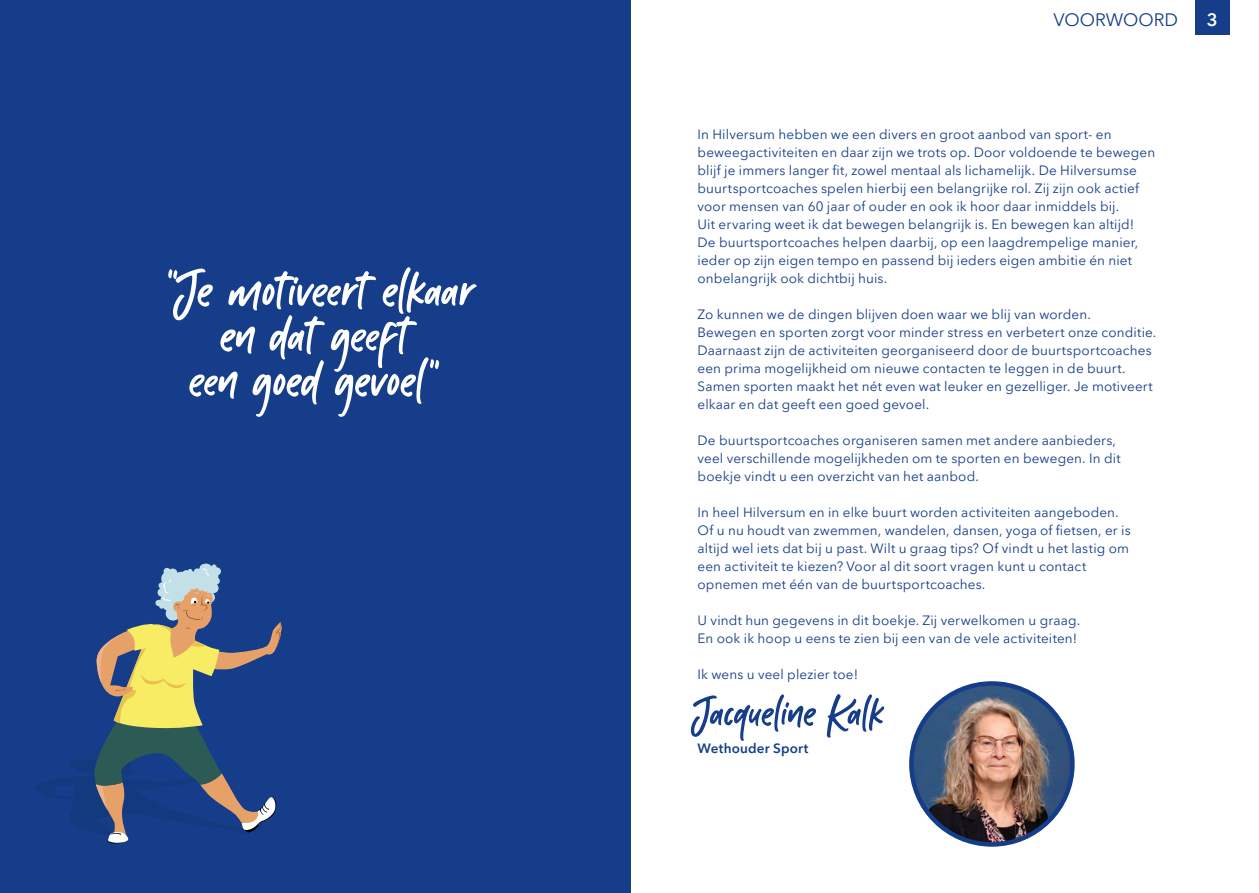
<style>
.page{position:relative;width:1259px;height:893px;background:#fff}
.page>*{position:absolute;margin:0;border:0;box-sizing:border-box;transform-origin:0 0}
.t1{font:75px "Kabut Hitam";color:#fff}
.t2{font:60px "Kabut Hitam";color:#153d89}
.t3{font:18px "Avenir Next LT Pro";color:#153d89}
.t4{font:600 18px "Avenir Next LT Pro";color:#fff}
.t5{font:13.5px/18px "Avenir Next LT Pro";letter-spacing:.01em;color:#153d89}
.t6{font:600 13.5px "Avenir Next LT Pro";letter-spacing:.015em;color:#153d89}
</style>
<div class="page">
<div style="left:0;top:0;width:630px;height:893px;background:#153d89"></div>
<svg style="left:94px;top:563px;width:188px;height:281px"></svg>
<img style="left:911px;top:683px;width:161px;height:161px;border-radius:80px">
<div style="left:909px;top:681px;width:165px;height:166px;border:5px solid #153d89;border-radius:50%"></div>
<div style="left:1195px;top:0;width:34px;height:34px;background:#153d89"></div>
<h1 class="t1" style="left:167px;top:254px;width:310px">“Je motiveert elkaar</h1>
<h1 class="t1" style="left:221px;top:299px;width:190px">en dat geeft</h1>
<h1 class="t1" style="left:190px;top:344px;width:252px">een goed gevoel”</h1>
<h3 class="t3" style="left:1053px;top:12px;width:126px">VOORWOORD</h3>
<h3 class="t4" style="left:1206px;top:12px;width:12px">3</h3>
<p class="t5" style="left:697px;top:126px;width:459px">In Hilversum hebben we een divers en groot aanbod van sport- en beweegactiviteiten en daar zijn we trots op. Door voldoende te bewegen blijf je immers langer fit, zowel mentaal als lichamelijk. De Hilversumse buurtsportcoaches spelen hierbij een belangrijke rol. Zij zijn ook actief voor mensen van 60 jaar of ouder en ook ik hoor daar inmiddels bij.<br>Uit ervaring weet ik dat bewegen belangrijk is. En bewegen kan altijd!<br>De buurtsportcoaches helpen daarbij, op een laagdrempelige manier, ieder op zijn eigen tempo en passend bij ieders eigen ambitie én niet onbelangrijk ook dichtbij huis.</p>
<p class="t5" style="left:697px;top:305px;width:460px">Zo kunnen we de dingen blijven doen waar we blij van worden.<br>Bewegen en sporten zorgt voor minder stress en verbetert onze conditie.<br>Daarnaast zijn de activiteiten georganiseerd door de buurtsportcoaches een prima mogelijkheid om nieuwe contacten te leggen in de buurt.<br>Samen sporten maakt het nét even wat leuker en gezelliger. Je motiveert elkaar en dat geeft een goed gevoel.</p>
<p class="t5" style="left:697px;top:431px;width:424px">De buurtsportcoaches organiseren samen met andere aanbieders, veel verschillende mogelijkheden om te sporten en bewegen. In dit boekje vindt u een overzicht van het aanbod.</p>
<p class="t5" style="left:697px;top:503px;width:434px">In heel Hilversum en in elke buurt worden activiteiten aangeboden.<br>Of u nu houdt van zwemmen, wandelen, dansen, yoga of fietsen, er is altijd wel iets dat bij u past. Wilt u graag tips? Of vindt u het lastig om een activiteit te kiezen? Voor al dit soort vragen kunt u contact opnemen met één van de buurtsportcoaches.</p>
<p class="t5" style="left:697px;top:611px;width:384px">U vindt hun gegevens in dit boekje. Zij verwelkomen u graag.<br>En ook ik hoop u eens te zien bij een van de vele activiteiten!</p>
<p class="t5" style="left:697px;top:665px;width:162px">Ik wens u veel plezier toe!</p>
<h2 class="t2" style="left:697px;top:683px;width:189px">Jacqueline Kalk</h2>
<p class="t6" style="left:697px;top:742px;width:112px">Wethouder Sport</p>
</div>
